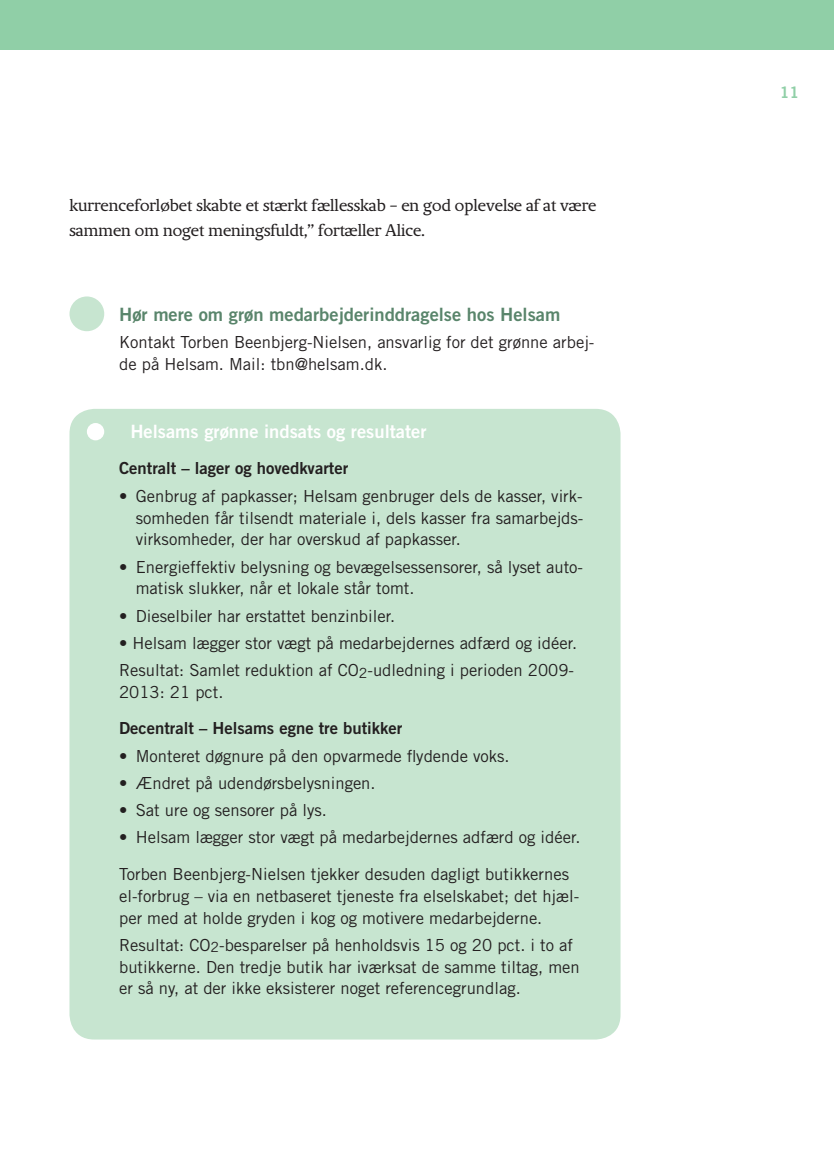
<style>
.page{position:relative;width:834px;height:1176px;background:#fff}
.page>*{position:absolute;margin:0;border:0;box-sizing:border-box;transform-origin:0 0}
.Brød_2{font:18.38px/24.5px "Cendia";color:#231f20}
.Mellem_6{font:18.38px "Trade Gothic LT Bold Two";color:#59856b}
.Mellem_6-2{font:18.38px "Trade Gothic LT Bold Two";color:#fff}
.box_brød_7{font:16.62px/21.9px "Trade Gothic LT";color:#231f20}
.box_brød_7-2{font:16.62px "Trade Gothic LT Bold Two";color:#231f20}
.t1{font:15.75px "Trade Gothic LT Bold Two";color:#90cfa7}
</style>
<div class="page">
<div style="left:0;top:0;width:833px;height:50px;background:#90cfa7"></div>
<div style="left:69px;top:409px;width:551px;height:630px;background:#c7e5d0;border-radius:25px"></div>
<div style="left:69px;top:296px;width:35px;height:35px;background:#c7e5d0;border-radius:50%"></div>
<div style="left:87px;top:423px;width:17px;height:17px;background:#fff;border-radius:50%"></div>
<p class="Brød_2" style="left:69px;top:194px;width:528px">kurrenceforløbet skabte et stærkt fællesskab – en god oplevelse af at være sammen om noget meningsfuldt,” fortæller Alice.</p>
<p class="Mellem_6" style="left:119px;top:303px;width:442px">Hør mere om grøn medarbejderinddragelse hos Helsam</p>
<p class="box_brød_7" style="left:119px;top:331px;width:477px">Kontakt Torben Beenbjerg-Nielsen, ansvarlig for det grønne arbej&shy;de på Helsam. Mail: tbn@helsam.dk.</p>
<p class="Mellem_6-2" style="left:130px;top:420px;width:297px">Helsams grønne indsats og resultater</p>
<p class="box_brød_7-2" style="left:119px;top:458px;width:230px">Centralt – lager og hovedkvarter</p>
<p class="box_brød_7" style="left:136px;top:484px;width:449px;text-align:justify;text-indent:-17px">• Genbrug af papkasser; Helsam genbruger dels de kasser, virk&shy;somheden får tilsendt materiale i, dels kasser fra samarbejds&shy;virksomheder, der har overskud af papkasser.</p>
<p class="box_brød_7" style="left:136px;top:555px;width:449px;text-indent:-17px">• Energieffektiv belysning og bevægelsessensorer, så lyset auto&shy;matisk slukker, når et lokale står tomt.</p>
<p class="box_brød_7" style="left:119px;top:604px;width:277px">• Dieselbiler har erstattet benzinbiler.</p>
<p class="box_brød_7" style="left:119px;top:631px;width:459px">• Helsam lægger stor vægt på medarbejdernes adfærd og idéer.</p>
<p class="box_brød_7" style="left:119px;top:659px;width:456px">Resultat: Samlet reduktion af CO<sub>2</sub>-udledning i perioden 2009-<br>2013: 21 pct.</p>
<p class="box_brød_7-2" style="left:119px;top:718px;width:285px">Decentralt – Helsams egne tre butikker</p>
<p class="box_brød_7" style="left:119px;top:744px;width:392px">• Monteret døgnure på den opvarmede flydende voks.</p>
<p class="box_brød_7" style="left:119px;top:771px;width:258px">• Ændret på udendørsbelysningen.</p>
<p class="box_brød_7" style="left:119px;top:799px;width:209px">• Sat ure og sensorer på lys.</p>
<p class="box_brød_7" style="left:119px;top:826px;width:462px">• Helsam lægger stor vægt på medarbejdernes adfærd og idéer.</p>
<p class="box_brød_7" style="left:119px;top:862px;width:461px">Torben Beenbjerg-Nielsen tjekker desuden dagligt butikkernes el-forbrug – via en netbaseret tjeneste fra elselskabet; det hjæl&shy;per med at holde gryden i kog og motivere medarbejderne.</p>
<p class="box_brød_7" style="left:119px;top:933px;width:462px">Resultat: CO<sub>2</sub>-besparelser på henholdsvis 15 og 20 pct. i to af butikkerne. Den tredje butik har iværksat de samme tiltag, men er så ny, at der ikke eksisterer noget referencegrundlag.</p>
<p class="t1" style="left:779px;top:83px;width:21px">11</p>
</div>
